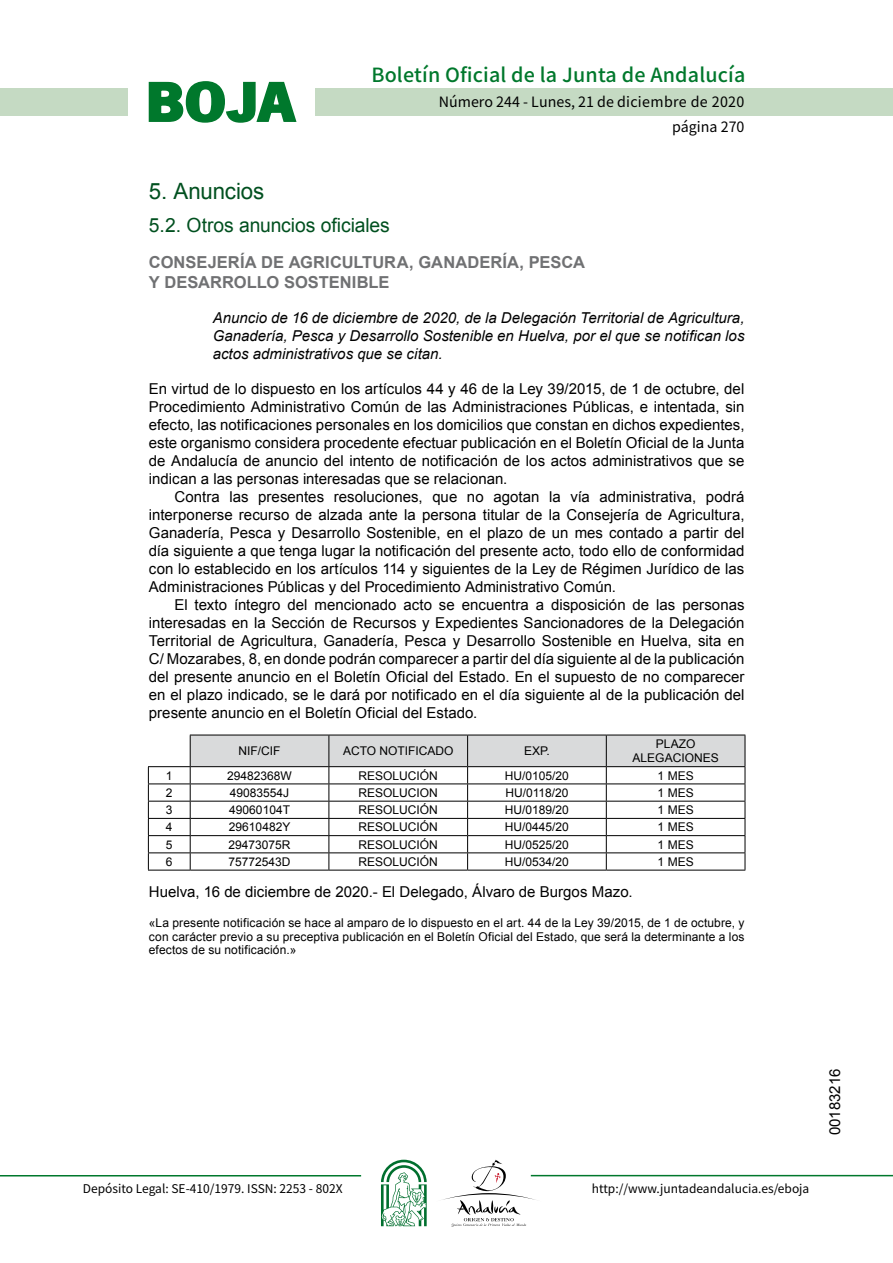
<style>
.page{position:relative;width:893px;height:1263px;background:#fff}
.page>*{position:absolute;margin:0;border:0;box-sizing:border-box;transform-origin:0 0}
.t1{font:700 57.75px "News Got T";color:#00782c;scale:1.14 1}
.t2{font:22.5px "Arial";letter-spacing:-.005em;color:#00501f}
.t3{font:500 19.5px "Noto Sans HK";letter-spacing:.01em;color:#00782c}
.t4{font:19.5px "Arial";letter-spacing:-.005em;color:#00501f}
.t5{font:700 16.5px/19.5px "Arial";letter-spacing:.005em;color:#707173}
.t6{font:15px/18px "Arial";color:#000;text-align:justify}
.t7{font:italic 15px/18px "Arial";color:#000;text-align:justify}
.t8{font:14.25px/24.5px "Noto Sans HK";color:#000;text-align:right}
.t9{font:12.15px/13.5px "Arial";letter-spacing:.01em;color:#000;text-align:justify}
.t10{font:12px/14.4px "Arial";color:#000;text-align:center}
.t11{font:12px "Noto Sans HK";color:#000}
</style>
<div class="page">
<div style="left:315px;top:88px;width:577px;height:28px;background:#c5dac3"></div>
<div style="left:0;top:88px;width:128px;height:28px;background:#c5dac3"></div>
<hr style="left:0;top:1175px;width:361px;height:2px;background:#00782c">
<hr style="left:531px;top:1175px;width:361px;height:1px;background:#00782c">
<svg style="left:148px;top:81px;width:149px;height:42px"></svg>
<svg style="left:442px;top:1160px;width:100px;height:67px"></svg>
<svg style="left:381px;top:1160px;width:45px;height:66px"></svg>
<hr style="left:148px;top:784px;width:42px;height:1px;background:#000">
<hr style="left:148px;top:801px;width:42px;height:1px;background:#000">
<hr style="left:148px;top:818px;width:42px;height:1px;background:#000">
<hr style="left:148px;top:835px;width:42px;height:1px;background:#000">
<hr style="left:148px;top:853px;width:42px;height:1px;background:#000">
<svg style="left:148px;top:767px;width:1px;height:103px"></svg>
<svg style="left:190px;top:735px;width:555px;height:135px"></svg>
<hr style="left:148px;top:870px;width:42px;height:1px;background:#000">
<hr style="left:190px;top:870px;width:139px;height:1px;background:#000">
<hr style="left:329px;top:870px;width:138px;height:1px;background:#000">
<hr style="left:467px;top:870px;width:139px;height:1px;background:#000">
<hr style="left:606px;top:870px;width:139px;height:1px;background:#000">
<hr style="left:190px;top:735px;width:1px;height:31px;background:#000">
<hr style="left:148px;top:766px;width:42px;height:1px;background:#000">
<h1 class="t1" style="left:145px;top:68px;width:133px">BOJA</h1>
<h3 class="t3" style="left:371px;top:64px;width:375px">Boletín Oficial de la Junta de Andalucía</h3>
<p class="t8" style="left:439px;top:90px;width:307px">Número 244 - Lunes, 21 de diciembre de 2020 página 270</p>
<h2 class="t2" style="left:149px;top:177px;width:117px">5. Anuncios</h2>
<h3 class="t4" style="left:149px;top:212px;width:242px">5.2. Otros anuncios oficiales</h3>
<p class="t5" style="left:149px;top:253px;width:437px">CONSEJERÍA DE AGRICULTURA, GANADERÍA, PESCA<br>Y DESARROLLO SOSTENIBLE</p>
<p class="t7" style="left:213px;top:309px;width:533px">Anuncio de 16 de diciembre de 2020, de la Delegación Territorial de Agricultura, Ganadería, Pesca y Desarrollo Sostenible en Huelva, por el que se notifican los actos administrativos que se citan.</p>
<p class="t6" style="left:149px;top:380px;width:597px">En virtud de lo dispuesto en los artículos 44 y 46 de la Ley 39/2015, de 1 de octubre, del Procedimiento Administrativo Común de las Administraciones Públicas, e intentada, sin efecto, las notificaciones personales en los domicilios que constan en dichos expedientes, este organismo considera procedente efectuar publicación en el Boletín Oficial de la Junta de Andalucía de anuncio del intento de notificación de los actos administrativos que se indican a las personas interesadas que se relacionan.</p>
<p class="t6" style="left:149px;top:488px;width:597px;text-indent:26px">Contra las presentes resoluciones, que no agotan la vía administrativa, podrá interponerse recurso de alzada ante la persona titular de la Consejería de Agricultura, Ganadería, Pesca y Desarrollo Sostenible, en el plazo de un mes contado a partir del día siguiente a que tenga lugar la notificación del presente acto, todo ello de conformidad con lo establecido en los artículos 114 y siguientes de la Ley de Régimen Jurídico de las Administraciones Públicas y del Procedimiento Administrativo Común.</p>
<p class="t6" style="left:149px;top:596px;width:597px;text-indent:26px">El texto íntegro del mencionado acto se encuentra a disposición de las personas interesadas en la Sección de Recursos y Expedientes Sancionadores de la Delegación Territorial de Agricultura, Ganadería, Pesca y Desarrollo Sostenible en Huelva, sita en C/ Mozarabes, 8, en donde podrán comparecer a partir del día siguiente al de la publicación del presente anuncio en el Boletín Oficial del Estado. En el supuesto de no comparecer en el plazo indicado, se le dará por notificado en el día siguiente al de la publicación del presente anuncio en el Boletín Oficial del Estado.</p>
<p class="t10" style="left:238px;top:744px;width:43px">NIF/CIF</p>
<p class="t10" style="left:343px;top:744px;width:112px">ACTO NOTIFICADO</p>
<p class="t10" style="left:524px;top:744px;width:27px">EXP.</p>
<p class="t10" style="left:632px;top:737px;width:88px">PLAZO<br>ALEGACIONES</p>
<p class="t10" style="left:166px;top:768px;width:8px">1</p>
<p class="t10" style="left:227px;top:768px;width:66px">29482368W</p>
<p class="t10" style="left:358px;top:768px;width:81px">RESOLUCIÓN</p>
<p class="t10" style="left:505px;top:768px;width:66px">HU/0105/20</p>
<p class="t10" style="left:657px;top:768px;width:38px">1 MES</p>
<p class="t10" style="left:166px;top:786px;width:8px">2</p>
<p class="t10" style="left:230px;top:786px;width:61px">49083554J</p>
<p class="t10" style="left:358px;top:786px;width:81px">RESOLUCION</p>
<p class="t10" style="left:505px;top:786px;width:65px">HU/0118/20</p>
<p class="t10" style="left:657px;top:786px;width:38px">1 MES</p>
<p class="t10" style="left:166px;top:803px;width:8px">3</p>
<p class="t10" style="left:229px;top:803px;width:62px">49060104T</p>
<p class="t10" style="left:358px;top:803px;width:81px">RESOLUCIÓN</p>
<p class="t10" style="left:505px;top:803px;width:66px">HU/0189/20</p>
<p class="t10" style="left:657px;top:803px;width:38px">1 MES</p>
<p class="t10" style="left:166px;top:820px;width:8px">4</p>
<p class="t10" style="left:229px;top:820px;width:63px">29610482Y</p>
<p class="t10" style="left:358px;top:820px;width:81px">RESOLUCIÓN</p>
<p class="t10" style="left:505px;top:820px;width:66px">HU/0445/20</p>
<p class="t10" style="left:657px;top:820px;width:38px">1 MES</p>
<p class="t10" style="left:166px;top:837px;width:8px">5</p>
<p class="t10" style="left:228px;top:837px;width:64px">29473075R</p>
<p class="t10" style="left:358px;top:837px;width:81px">RESOLUCIÓN</p>
<p class="t10" style="left:505px;top:837px;width:66px">HU/0525/20</p>
<p class="t10" style="left:657px;top:837px;width:38px">1 MES</p>
<p class="t10" style="left:166px;top:855px;width:8px">6</p>
<p class="t10" style="left:228px;top:855px;width:64px">75772543D</p>
<p class="t10" style="left:358px;top:855px;width:81px">RESOLUCIÓN</p>
<p class="t10" style="left:505px;top:855px;width:66px">HU/0534/20</p>
<p class="t10" style="left:657px;top:855px;width:38px">1 MES</p>
<p class="t6" style="left:149px;top:883px;width:485px">Huelva, 16 de diciembre de 2020.- El Delegado, Álvaro de Burgos Mazo.</p>
<p class="t9" style="left:149px;top:917px;width:597px">«La presente notificación se hace al amparo de lo dispuesto en el art. 44 de la Ley 39/2015, de 1 de octubre, y con carácter previo a su preceptiva publicación en el Boletín Oficial del Estado, que será la determinante a los efectos de su notificación.»</p>
<p class="t11" style="left:83px;top:1181px;width:261px">Depósito Legal: SE-410/1979. ISSN: 2253 - 802X</p>
<p class="t11" style="left:592px;top:1181px;width:219px">http://www.juntadeandalucia.es/eboja</p>
<p class="t6" style="left:826px;top:1135px;width:68px;rotate:-90deg">00183216</p>
</div>
